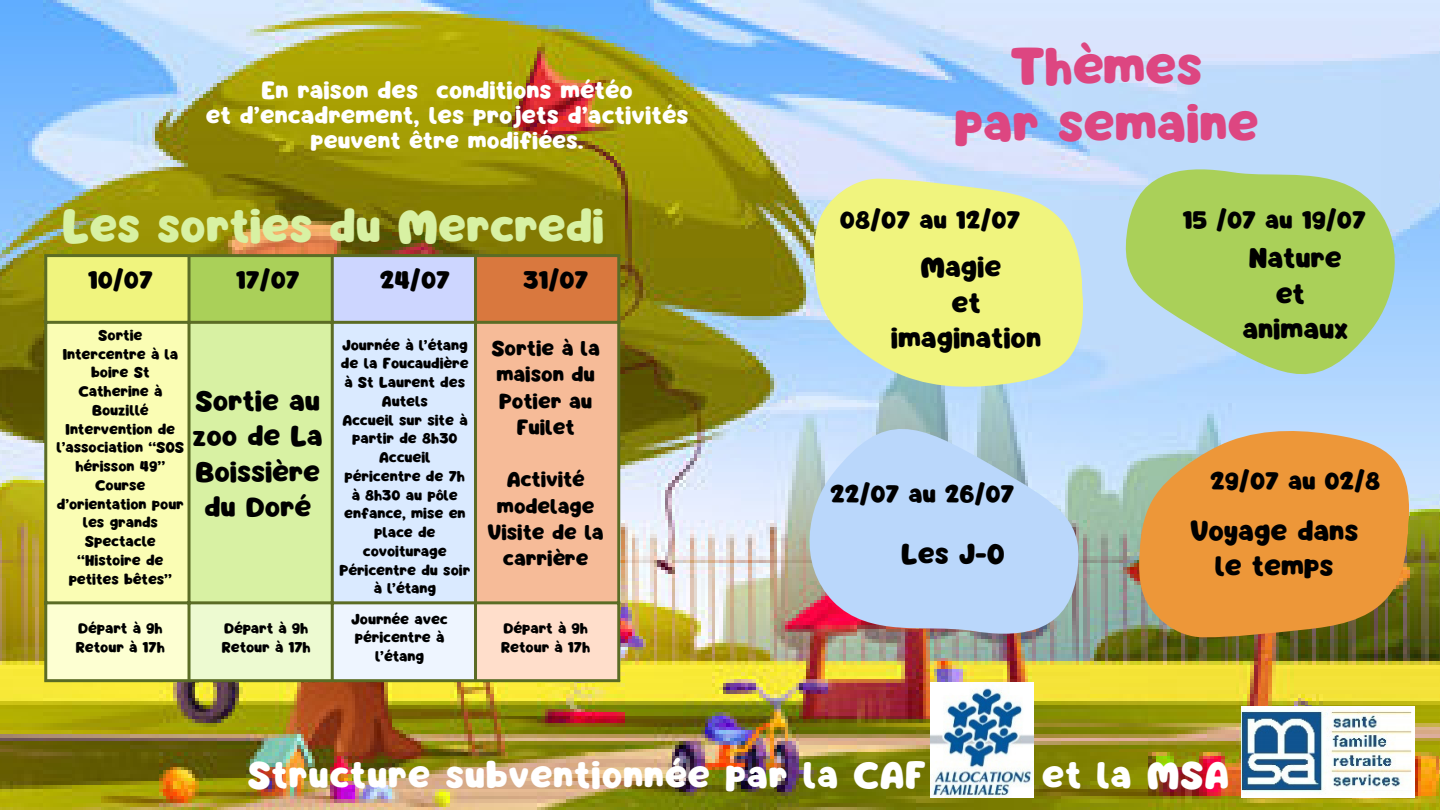
<style>
.page{position:relative;width:1440px;height:810px;background:#fff}
.page>*{position:absolute;margin:0;border:0;box-sizing:border-box;transform-origin:0 0}
.t1{font:47px/56.2px "Mango";color:#dd4681;text-align:center}
.t2{font:42px "Mango";color:#d8f1a3}
.t3{font:33.9px "Mango";letter-spacing:.025em;color:#fff}
.t4{font:25.4px/35.2px "Mango";color:#000;text-align:center}
.t5{font:22.6px "Mango";color:#000}
.t6{font:21.7px/25.5px "Mango";letter-spacing:.01em;color:#fff;text-align:center}
.t7{font:21px "Mango";letter-spacing:.01em;color:#fff}
.t8{font:19px/26.2px "Mango";color:#000;text-align:center}
.t9{font:13.4px/18.8px "Mango";color:#000;text-align:center}
</style>
<div class="page">
<img style="left:0;top:0;width:1440px;height:810px">
<img style="left:930px;top:682px;width:104px;height:116px">
<img style="left:1242px;top:707px;width:172px;height:91px">
<svg style="left:810px;top:168px;width:277px;height:228px;background:#e1ec9e"></svg>
<svg style="left:797px;top:409px;width:290px;height:230px;background:#b7cae5"></svg>
<svg style="left:1134px;top:419px;width:280px;height:233px;background:#d29951"></svg>
<svg style="left:1118px;top:164px;width:289px;height:230px;background:#aed294"></svg>
<div style="left:46px;top:255px;width:143px;height:68px;background:#f0f47e"></div>
<div style="left:189px;top:255px;width:143px;height:68px;background:#aad059"></div>
<div style="left:332px;top:255px;width:144px;height:68px;background:#cdd6ff"></div>
<div style="left:475px;top:255px;width:144px;height:68px;background:#d9783e"></div>
<div style="left:46px;top:322px;width:143px;height:281px;background:#fafdb4"></div>
<div style="left:189px;top:322px;width:143px;height:281px;background:#d8f1a3"></div>
<div style="left:332px;top:322px;width:144px;height:281px;background:#daeaff"></div>
<div style="left:475px;top:322px;width:144px;height:281px;background:#f6bb98"></div>
<div style="left:46px;top:603px;width:143px;height:78px;background:#fdffd2"></div>
<div style="left:189px;top:603px;width:143px;height:78px;background:#edfad1"></div>
<div style="left:332px;top:603px;width:144px;height:78px;background:#eef5ff"></div>
<div style="left:475px;top:603px;width:144px;height:78px;background:#ffdecb"></div>
<hr style="left:44px;top:257px;width:3px;height:422px;background:#5b6c25">
<hr style="left:188px;top:257px;width:3px;height:422px;background:#5b6c25">
<hr style="left:331px;top:257px;width:3px;height:422px;background:#5b6c25">
<hr style="left:474px;top:257px;width:3px;height:422px;background:#5b6c25">
<hr style="left:617px;top:257px;width:3px;height:422px;background:#5b6c25">
<hr style="left:44px;top:254px;width:576px;height:3px;background:#5b6c25">
<hr style="left:44px;top:321px;width:576px;height:3px;background:#5b6c25">
<hr style="left:44px;top:601px;width:576px;height:3px;background:#5b6c25">
<hr style="left:44px;top:679px;width:576px;height:3px;background:#5b6c25">
<h5 class="t6" style="left:206px;top:79px;width:484px">En raison des conditions météo<br>et d’encadrement, les projets d’activités</h5>
<h5 class="t7" style="left:311px;top:132px;width:275px">peuvent être modifiées.</h5>
<p class="t2" style="left:62px;top:208px;width:544px">Les sorties du Mercredi</p>
<p class="t5" style="left:88px;top:270px;width:67px">10/07</p>
<h4 class="t5" style="left:236px;top:270px;width:65px">17/07</h4>
<p class="t5" style="left:380px;top:270px;width:72px">24/07</p>
<p class="t5" style="left:523px;top:270px;width:67px">31/07</p>
<p class="t9" style="left:63px;top:327px;width:117px">Sortie<br>Intercentre à la boire St<br>Catherine à<br>Bouzillé</p>
<p class="t9" style="left:56px;top:420px;width:129px">Intervention de l’association “SOS hérisson 49”</p>
<h6 class="t9" style="left:57px;top:477px;width:129px">Course d’orientation pour les grands</h6>
<h6 class="t9" style="left:69px;top:533px;width:105px">Spectacle “Histoire de petites bêtes”</h6>
<p class="t9" style="left:78px;top:619px;width:86px">Départ à 9h</p>
<p class="t9" style="left:76px;top:638px;width:90px">Retour à 17h</p>
<p class="t9" style="left:341px;top:336px;width:129px">Journée à l’étang de la Foucaudière à St Laurent des<br>Autels</p>
<p class="t9" style="left:342px;top:411px;width:126px">Accueil sur site à partir de 8h30</p>
<h5 class="t9" style="left:344px;top:449px;width:123px">Accueil péricentre de 7h à 8h30 au pôle enfance, mise en place de covoiturage</h5>
<h4 class="t9" style="left:339px;top:561px;width:132px">Péricentre du soir à l’étang</h4>
<p class="t8" style="left:491px;top:336px;width:110px">Sortie à la maison du<br>Potier au<br>Fuilet</p>
<h5 class="t8" style="left:488px;top:468px;width:118px">Activité modelage<br>Visite de la carrière</h5>
<p class="t4" style="left:193px;top:385px;width:132px">Sortie au zoo de La<br>Boissière du Doré</p>
<p class="t9" style="left:351px;top:610px;width:98px">Journée avec péricentre à l’étang</p>
<p class="t9" style="left:224px;top:619px;width:86px">Départ à 9h</p>
<p class="t9" style="left:222px;top:638px;width:90px">Retour à 17h</p>
<h4 class="t9" style="left:503px;top:619px;width:86px">Départ à 9h</h4>
<p class="t9" style="left:501px;top:638px;width:90px">Retour à 17h</p>
<h5 class="t1" style="left:954px;top:42px;width:306px">Thèmes<br>par semaine</h5>
<h5 class="t5" style="left:840px;top:211px;width:182px">08/07 au 12/07</h5>
<h5 class="t5" style="left:1182px;top:211px;width:185px">15 /07 au 19/07</h5>
<h5 class="t4" style="left:891px;top:251px;width:152px">Magie<br>et imagination</h5>
<h4 class="t4" style="left:1242px;top:242px;width:107px">Nature et animaux</h4>
<p class="t5" style="left:830px;top:485px;width:186px">22/07 au 26/07</p>
<p class="t4" style="left:901px;top:538px;width:105px">Les J-O</p>
<p class="t5" style="left:1210px;top:471px;width:172px">29/07 au 02/8</p>
<h5 class="t4" style="left:1190px;top:515px;width:170px">Voyage dans le temps</h5>
<h5 class="t3" style="left:247px;top:761px;width:680px">Structure subventionnée par la CAF</h5>
<h5 class="t3" style="left:1042px;top:761px;width:189px">et la MSA</h5>
</div>
